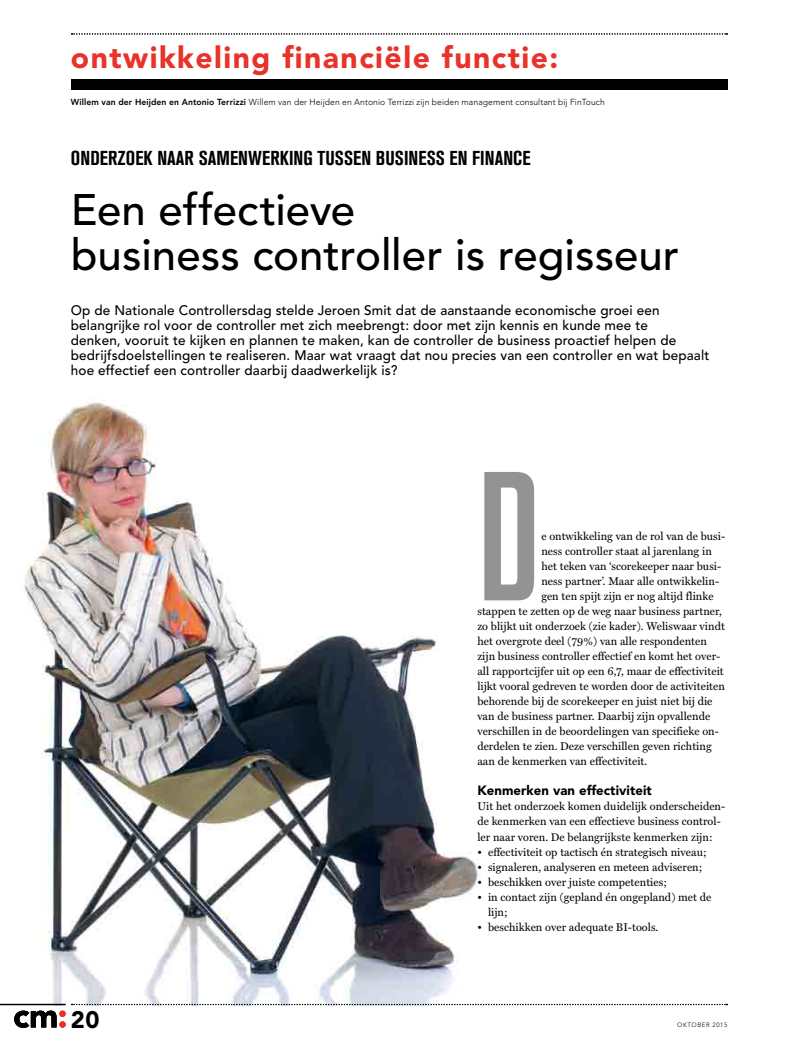
<style>
.page{position:relative;width:798px;height:1053px;background:#fff}
.page>*{position:absolute;margin:0;border:0;box-sizing:border-box;transform-origin:0 0}
.t1{font:181.75px "Akzidenz Grotesk BQ Md Cnd Alt";color:#949292}
.t2{font:500 43.75px/45px "Avenir LT Std";color:#000}
.t3{font:900 30px "Avenir LT Std";letter-spacing:.05em;color:#e7332a}
.t4{font:900 23.75px "Avenir LT Std";color:#000}
.t5{font:700 condensed 20px "Akzidenz Grotesk BQ";letter-spacing:.005em;color:#000}
.t6{font:500 13.75px/15px "Avenir LT Std";letter-spacing:.01em;color:#000}
.t7{font:900 13.38px "Avenir LT Std";letter-spacing:.005em;color:#000}
.t8{font:11.25px/15px "Miller Text";letter-spacing:.005em;color:#000}
.t9{font:300 8.75px "Avenir LT Std";letter-spacing:.01em;color:#000}
.t10{font:300 6.25px "Avenir LT Std";letter-spacing:.09em;color:#000}
.s1{font-weight:800}
</style>
<div class="page">
<img style="left:21px;top:400px;width:707px;height:605px">
<hr style="left:0;top:1003px;width:66px;height:2px;background:#000">
<svg style="left:14px;top:1003px;width:713px;height:24px"></svg>
<svg style="left:71px;top:33px;width:656px;height:2px"></svg>
<div style="left:480px;top:1021px;width:247px;height:14px;background:#fff"></div>
<div style="left:71px;top:79px;width:655px;height:11px;background:#000"></div>
<h3 class="t3" style="left:71px;top:39px;width:489px">ontwikkeling financiële functie:</h3>
<p class="t9" style="left:71px;top:97px;width:535px"><span class="s1">Willem van der Heijden en Antonio Terrizzi</span> Willem van der Heijden en Antonio Terrizzi zijn beiden management consultant bij FinTouch</p>
<h3 class="t5" style="left:71px;top:147px;width:461px">ONDERZOEK NAAR SAMENWERKING TUSSEN BUSINESS EN FINANCE</h3>
<h2 class="t2" style="left:71px;top:188px;width:609px">Een effectieve<br>business controller is regisseur</h2>
<p class="t6" style="left:71px;top:303px;width:639px">Op de Nationale Controllersdag stelde Jeroen Smit dat de aanstaande economische groei een belangrijke rol voor de controller met zich meebrengt: door met zijn kennis en kunde mee te<br>denken, vooruit te kijken en plannen te maken, kan de controller de business proactief helpen de bedrijfsdoelstellingen te realiseren. Maar wat vraagt dat nou precies van een controller en wat bepaalt hoe effectief een controller daarbij daadwerkelijk is?</p>
<h1 class="t1" style="left:477px;top:434px;width:65px">D</h1>
<p class="t8" style="left:541px;top:529px;width:185px">e ontwikkeling van de rol van de busi-</p>
<p class="t8" style="left:541px;top:544px;width:172px">ness controller staat al jarenlang in</p>
<p class="t8" style="left:541px;top:559px;width:181px">het teken van ‘scorekeeper naar busi-</p>
<p class="t8" style="left:541px;top:574px;width:179px">ness partner’. Maar alle ontwikkelin-</p>
<p class="t8" style="left:541px;top:589px;width:174px">gen ten spijt zijn er nog altijd flinke</p>
<p class="t8" style="left:477px;top:604px;width:246px">stappen te zetten op de weg naar business partner,</p>
<p class="t8" style="left:477px;top:619px;width:249px">zo blijkt uit onderzoek (zie kader). Weliswaar vindt</p>
<p class="t8" style="left:477px;top:634px;width:231px">het overgrote deel (79%) van alle respondenten</p>
<p class="t8" style="left:477px;top:649px;width:244px">zijn business controller effectief en komt het over-</p>
<p class="t8" style="left:477px;top:664px;width:248px">all rapportcijfer uit op een 6,7, maar de effectiviteit</p>
<p class="t8" style="left:477px;top:679px;width:249px">lijkt vooral gedreven te worden door de activiteiten</p>
<p class="t8" style="left:477px;top:694px;width:236px">behorende bij de scorekeeper en juist niet bij die</p>
<p class="t8" style="left:477px;top:709px;width:234px">van de business partner. Daarbij zijn opvallende</p>
<p class="t8" style="left:477px;top:724px;width:243px">verschillen in de beoordelingen van specifieke on-</p>
<p class="t8" style="left:477px;top:739px;width:236px">derdelen te zien. Deze verschillen geven richting</p>
<p class="t8" style="left:477px;top:754px;width:171px">aan de kenmerken van effectiviteit.</p>
<p class="t7" style="left:477px;top:782px;width:176px">Kenmerken van effectiviteit</p>
<p class="t8" style="left:477px;top:799px;width:249px">Uit het onderzoek komen duidelijk onderscheiden&shy;de kenmerken van een effectieve business control&shy;ler naar voren. De belangrijkste kenmerken zijn:</p>
<p class="t8" style="left:477px;top:844px;width:231px">• effectiviteit op tactisch én strategisch niveau;</p>
<p class="t8" style="left:477px;top:859px;width:226px">• signaleren, analyseren en meteen adviseren;</p>
<p class="t8" style="left:477px;top:874px;width:191px">• beschikken over juiste competenties;</p>
<p class="t8" style="left:488px;top:889px;width:225px;text-indent:-11px">• in contact zijn (gepland én ongepland) met de lijn;</p>
<p class="t8" style="left:477px;top:919px;width:182px">• beschikken over adequate BI-tools.</p>
<h3 class="t4" style="left:71px;top:1005px;width:30px">20</h3>
<p class="t10" style="left:677px;top:1020px;width:51px">Oktober 2015</p>
</div>
